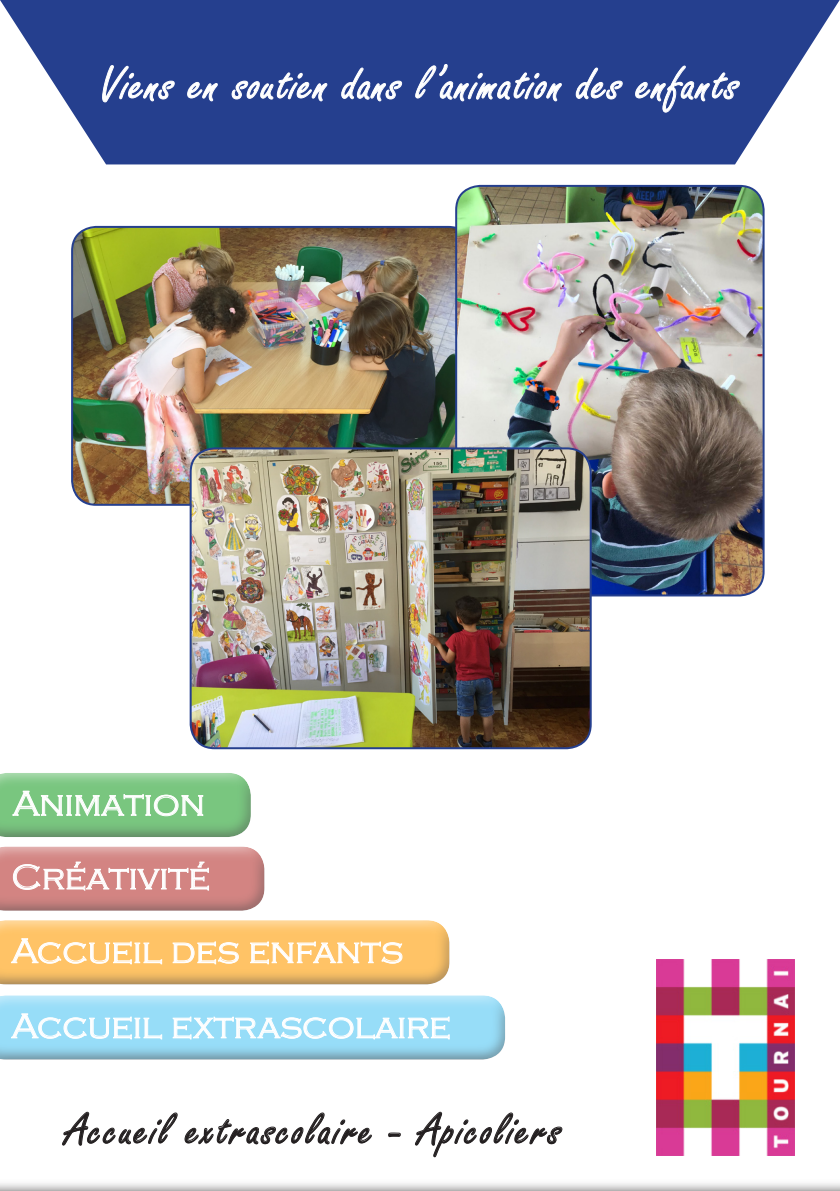
<style>
.page{position:relative;width:840px;height:1191px;background:#fff}
.page>*{position:absolute;margin:0;border:0;box-sizing:border-box;transform-origin:0 0}
.t1{font:52px "Freestyle Script";letter-spacing:.025em;color:#fff}
.t2{font:48px "Freestyle Script";letter-spacing:.05em;color:#231f20}
.t3{font:300 36px "Copperplate Gothic";color:#fff}
</style>
<div class="page">
<div style="left:0;top:846px;width:266px;height:66px;background:#231f20;opacity:.75"></div>
<svg style="left:0;top:846px;width:264px;height:64px;background:#d2908e"></svg>
<svg style="left:0;top:920px;width:449px;height:64px;background:#f7c475"></svg>
<div style="left:0;top:995px;width:506px;height:66px;background:#c0cbd0"></div>
<svg style="left:0;top:995px;width:505px;height:64px;background:#a0daf1"></svg>
<div style="left:0;top:772px;width:253px;height:67px;background:#fbfbfb"></div>
<svg style="left:0;top:773px;width:251px;height:64px;background:#84c689"></svg>
<svg style="left:0;top:0;width:839px;height:164px;background:#455b9e"></svg>
<svg style="left:101px;top:65px;width:74px;height:38px;background:#485ea0"></svg>
<svg style="left:186px;top:81px;width:32px;height:21px"></svg>
<svg style="left:231px;top:72px;width:97px;height:30px;background:#4e63a3"></svg>
<svg style="left:340px;top:67px;width:62px;height:35px;background:#4a5fa1"></svg>
<svg style="left:414px;top:50px;width:148px;height:52px;background:#3e559a"></svg>
<svg style="left:575px;top:67px;width:48px;height:33px;background:#4d62a2"></svg>
<svg style="left:634px;top:65px;width:106px;height:48px;background:#42589d"></svg>
<div style="left:0;top:1062px;width:839px;height:129px;background:#231f20;opacity:.75"></div>
<svg style="left:62px;top:1111px;width:115px;height:34px"></svg>
<svg style="left:184px;top:1112px;width:187px;height:32px"></svg>
<svg style="left:388px;top:1132px;width:12px;height:4px"></svg>
<svg style="left:415px;top:1111px;width:147px;height:46px"></svg>
<img style="left:72px;top:227px;width:383px;height:278px">
<img style="left:456px;top:186px;width:307px;height:409px">
<div style="left:455px;top:185px;width:309px;height:411px;border:2px solid #253f8e;border-radius:24px"></div>
<img style="left:190px;top:448px;width:400px;height:300px">
<div style="left:189px;top:447px;width:402px;height:302px;border:2px solid #253f8e;border-radius:24px"></div>
<img style="left:656px;top:960px;width:138px;height:195px">
<p class="t1" style="left:99px;top:56px;width:640px">Viens en soutien dans l’animation des enfants</p>
<p class="t3" style="left:13px;top:784px;width:193px">Animation</p>
<p class="t3" style="left:11px;top:857px;width:200px">Créativité</p>
<p class="t3" style="left:11px;top:931px;width:393px">Accueil des enfants</p>
<p class="t3" style="left:11px;top:1006px;width:440px">Accueil extrascolaire</p>
<p class="t2" style="left:66px;top:1103px;width:497px">Accueil extrascolaire - Apicoliers</p>
</div>
